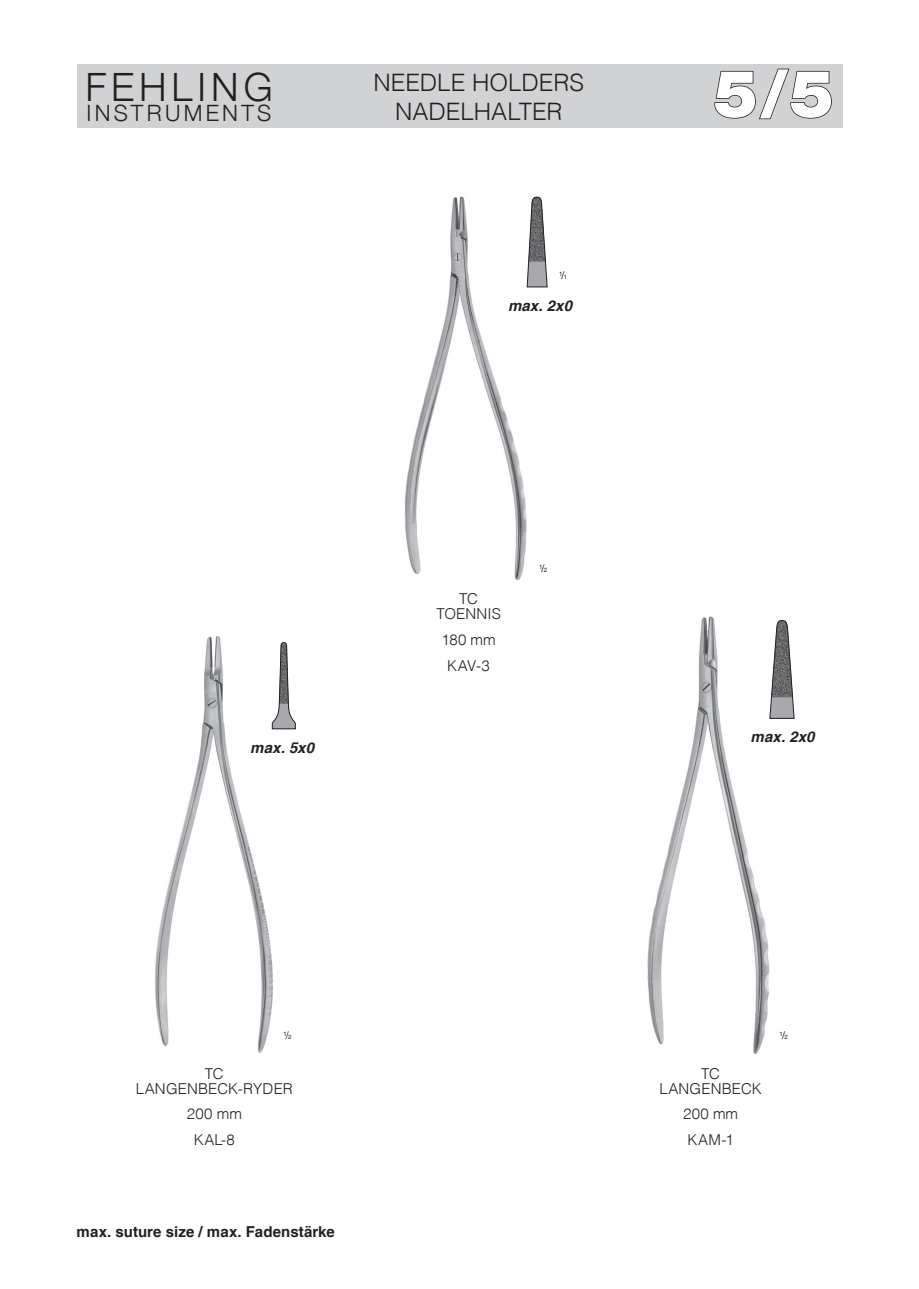
<style>
.page{position:relative;width:919px;height:1289px;background:#fff}
.page>*{position:absolute;margin:0;border:0;box-sizing:border-box;transform-origin:0 0}
.t1{font:900 65.55px "Helvetica Neue";color:#fff}
.t2{font:300 39px "Helvetica Neue";letter-spacing:.13em;color:#231f20}
.t3{font:300 24px/28.2px "Helvetica";letter-spacing:.005em;color:#231f20;text-align:center}
.t4{font:300 22.5px "Helvetica Neue";letter-spacing:.145em;color:#231f20}
.t5{font:300 15px/15px "Helvetica";letter-spacing:.01em;color:#231f20;text-align:center}
.t6{font:700 15px "Helvetica";letter-spacing:.005em;color:#231f20}
.t7{font:italic 700 15px "Helvetica";letter-spacing:.005em;color:#231f20}
.t8{font:6px "Helvetica";color:#231f20}
.s1{font-size:10.5px}
</style>
<div class="page">
<img style="left:404px;top:196px;width:123px;height:384px">
<img style="left:155px;top:636px;width:122px;height:417px">
<img style="left:647px;top:616px;width:126px;height:438px">
<svg style="left:526px;top:196px;width:21px;height:91px"></svg>
<svg style="left:769px;top:620px;width:25px;height:98px"></svg>
<svg style="left:272px;top:642px;width:24px;height:87px"></svg>
<div style="left:77px;top:64px;width:765px;height:64px;background:#d1d2d4"></div>
<svg style="left:714px;top:68px;width:118px;height:52px"></svg>
<h2 class="t2" style="left:85px;top:64px;width:189px">FEHLING</h2>
<h3 class="t4" style="left:86px;top:99px;width:186px">INSTRUMENTS</h3>
<h3 class="t3" style="left:373px;top:68px;width:212px">NEEDLE HOLDERS<br>NADELHALTER</h3>
<h1 class="t1" style="left:714px;top:55px;width:121px">5/5</h1>
<p class="t8" style="left:559px;top:272px;width:10px">1<span class="s1">/</span>1</p>
<p class="t7" style="left:508px;top:296px;width:65px">max. 2x0</p>
<p class="t7" style="left:250px;top:738px;width:65px">max. 5x0</p>
<p class="t5" style="left:436px;top:591px;width:66px">TC<br>TOENNIS</p>
<p class="t5" style="left:441px;top:626px;width:56px;line-height:25.7px">180 mm<br>KAV-3</p>
<p class="t8" style="left:539px;top:565px;width:10px">1<span class="s1">/</span>2</p>
<p class="t7" style="left:750px;top:728px;width:65px">max. 2x0</p>
<p class="t8" style="left:283px;top:1031px;width:10px">1<span class="s1">/</span>2</p>
<p class="t8" style="left:779px;top:1031px;width:10px">1<span class="s1">/</span>2</p>
<p class="t5" style="left:136px;top:1065px;width:159px">TC<br>LANGENBECK-RYDER</p>
<p class="t5" style="left:187px;top:1100px;width:57px;line-height:25.7px">200 mm<br>KAL-8</p>
<p class="t6" style="left:77px;top:1222px;width:260px">max. suture size / max. Fadenstärke</p>
<p class="t5" style="left:659px;top:1065px;width:104px">TC<br>LANGENBECK</p>
<p class="t5" style="left:683px;top:1100px;width:57px;line-height:25.7px;text-align:left">200 mm<br>KAM-1</p>
</div>
